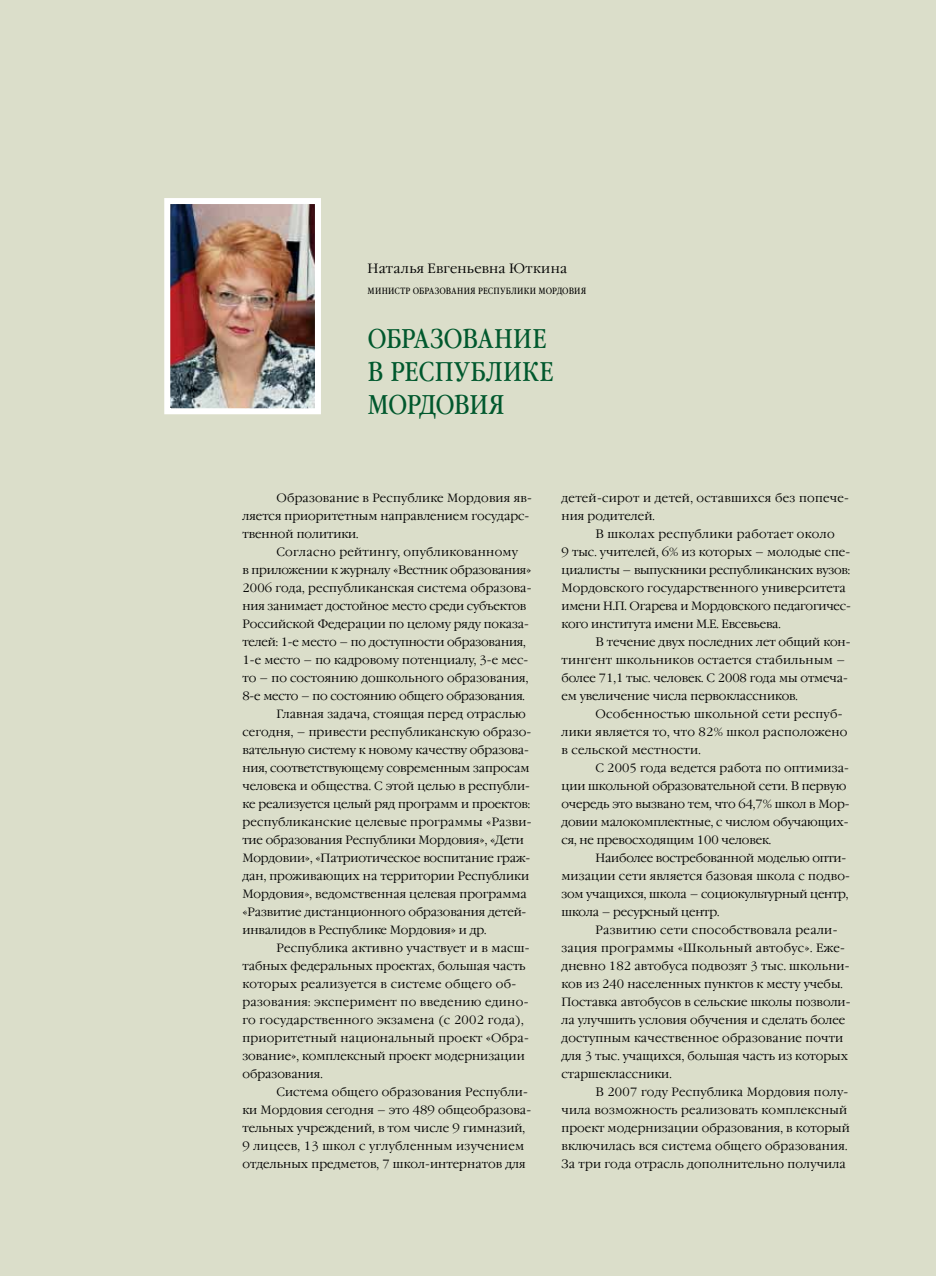
<style>
.page{position:relative;width:936px;height:1276px;background:#fff}
.page>*{position:absolute;margin:0;border:0;box-sizing:border-box;transform-origin:0 0}
.t1{font:27px/33px "Garamond Book Narrow C";color:#00582d}
.t2{font:300 13.5px "Garamond C";letter-spacing:.025em;color:#000}
.t3{font:300 12px/18px "Garamond C";color:#000}
.t4{font:300 12px/18px "Garamond C";letter-spacing:.025em;color:#000}
.t5{font:300 12px/18px "Garamond C";letter-spacing:.02em;color:#000}
.t6{font:9px "Garamond Book Narrow C";letter-spacing:.035em;color:#000}
</style>
<div class="page">
<div style="left:0;top:0;width:935px;height:1276px;background:#dbdeca"></div>
<img style="left:171px;top:205px;width:143px;height:202px">
<div style="left:164px;top:198px;width:157px;height:216px;border:6px solid #fff"></div>
<p class="t2" style="left:367px;top:261px;width:201px">Наталья Евгеньевна Юткина</p>
<p class="t6" style="left:367px;top:286px;width:220px">Министр образования Республики Мордовия</p>
<h1 class="t1" style="left:367px;top:323px;width:188px">Образование в Республике<br>Мордовия</h1>
<p class="t3" style="left:242px;top:489px;width:291px;text-indent:34px">Образование в Республике Мордовия яв&shy;ляется приоритетным направлением государс&shy;твенной политики.</p>
<p class="t4" style="left:276px;top:543px;width:243px">Согласно рейтингу, опубликованному</p>
<p class="t3" style="left:242px;top:561px;width:290px">в приложении к журналу «Вестник образования»</p>
<p class="t3" style="left:242px;top:579px;width:290px">2006 года, республиканская система образова-</p>
<p class="t3" style="left:242px;top:597px;width:285px">ния занимает достойное место среди субъектов</p>
<p class="t3" style="left:242px;top:615px;width:288px">Российской Федерации по целому ряду показа-</p>
<p class="t3" style="left:242px;top:633px;width:285px">телей: 1-е место – по доступности образования,</p>
<p class="t3" style="left:242px;top:651px;width:287px">1-е место – по кадровому потенциалу, 3-е мес-</p>
<p class="t3" style="left:242px;top:669px;width:287px">то – по состоянию дошкольного образования,</p>
<p class="t3" style="left:242px;top:687px;width:284px">8-е место – по состоянию общего образования.</p>
<p class="t3" style="left:276px;top:705px;width:251px">Главная задача, стоящая перед отраслью</p>
<p class="t3" style="left:242px;top:723px;width:290px">сегодня, – привести республиканскую образо-</p>
<p class="t3" style="left:242px;top:741px;width:288px">вательную систему к новому качеству образова-</p>
<p class="t3" style="left:242px;top:759px;width:288px">ния, соответствующему современным запросам</p>
<p class="t3" style="left:242px;top:777px;width:289px">человека и общества. С этой целью в республи-</p>
<p class="t3" style="left:242px;top:795px;width:289px">ке реализуется целый ряд программ и проектов:</p>
<p class="t5" style="left:242px;top:813px;width:291px">республиканские целевые программы «Разви-</p>
<p class="t3" style="left:242px;top:831px;width:283px">тие образования Республики Мордовия», «Дети</p>
<p class="t3" style="left:242px;top:849px;width:289px">Мордовии», «Патриотическое воспитание граж-</p>
<p class="t3" style="left:242px;top:867px;width:288px">дан, проживающих на территории Республики</p>
<p class="t3" style="left:242px;top:885px;width:286px">Мордовия», ведомственная целевая программа</p>
<p class="t3" style="left:242px;top:903px;width:285px">«Развитие дистанционного образования детей-</p>
<p class="t3" style="left:242px;top:921px;width:245px">инвалидов в Республике Мордовия» и др.</p>
<p class="t5" style="left:276px;top:939px;width:255px">Республика активно участвует и в масш-</p>
<p class="t3" style="left:242px;top:957px;width:285px">табных федеральных проектах, большая часть</p>
<p class="t4" style="left:242px;top:975px;width:275px">которых реализуется в системе общего об-</p>
<p class="t4" style="left:242px;top:993px;width:287px">разования: эксперимент по введению едино-</p>
<p class="t4" style="left:242px;top:1011px;width:283px">го государственного экзамена (с 2002 года),</p>
<p class="t5" style="left:242px;top:1029px;width:288px">приоритетный национальный проект «Обра-</p>
<p class="t3" style="left:242px;top:1047px;width:284px">зование», комплексный проект модернизации</p>
<p class="t3" style="left:242px;top:1065px;width:82px">образования.</p>
<p class="t3" style="left:276px;top:1083px;width:253px">Система общего образования Республи-</p>
<p class="t3" style="left:242px;top:1101px;width:290px">ки Мордовия сегодня – это 489 общеобразова-</p>
<p class="t3" style="left:242px;top:1119px;width:284px">тельных учреждений, в том числе 9 гимназий,</p>
<p class="t4" style="left:242px;top:1137px;width:283px">9 лицеев, 13 школ с углубленным изучением</p>
<p class="t3" style="left:242px;top:1155px;width:285px">отдельных предметов, 7 школ-интернатов для</p>
<p class="t4" style="left:561px;top:489px;width:289px">детей-сирот и детей, оставшихся без попече&shy;ния родителей.</p>
<p class="t3" style="left:561px;top:525px;width:291px;text-indent:34px">В школах республики работает около<br>9 тыс. учителей, 6% из которых – молодые спе&shy;циалисты – выпускники республиканских вузов:<br>Мордовского государственного университета имени Н.П. Огарева и Мордовского педагогичес&shy;кого института имени М.Е. Евсевьева.</p>
<p class="t3" style="left:561px;top:633px;width:290px;text-indent:34px">В течение двух последних лет общий кон&shy;тингент школьников остается стабильным – более 71,1 тыс. человек. С 2008 года мы отмеча&shy;ем увеличение числа первоклассников.</p>
<p class="t5" style="left:561px;top:705px;width:287px;text-indent:34px">Особенностью школьной сети респуб&shy;лики является то, что 82% школ расположено в сельской местности.</p>
<p class="t3" style="left:561px;top:759px;width:289px;text-indent:34px">С 2005 года ведется работа по оптимиза&shy;ции школьной образовательной сети. В первую очередь это вызвано тем, что 64,7% школ в Мор&shy;довии малокомплектные, с числом обучающих&shy;ся, не превосходящим 100 человек.</p>
<p class="t3" style="left:561px;top:849px;width:290px;text-indent:34px">Наиболее востребованной моделью опти&shy;мизации сети является базовая школа с подво&shy;зом учащихся, школа – социокультурный центр, школа – ресурсный центр.</p>
<p class="t3" style="left:561px;top:921px;width:290px;text-indent:34px">Развитию сети способствовала реали&shy;зация программы «Школьный автобус». Еже&shy;дневно 182 автобуса подвозят 3 тыс. школьни&shy;ков из 240 населенных пунктов к месту учебы.<br>Поставка автобусов в сельские школы позволи&shy;ла улучшить условия обучения и сделать более доступным качественное образование почти для 3 тыс. учащихся, большая часть из которых старшеклассники.</p>
<p class="t3" style="left:561px;top:1083px;width:290px;text-indent:34px">В 2007 году Республика Мордовия полу&shy;чила возможность реализовать комплексный проект модернизации образования, в который включилась вся система общего образования.<br>За три года отрасль дополнительно получила</p>
</div>
